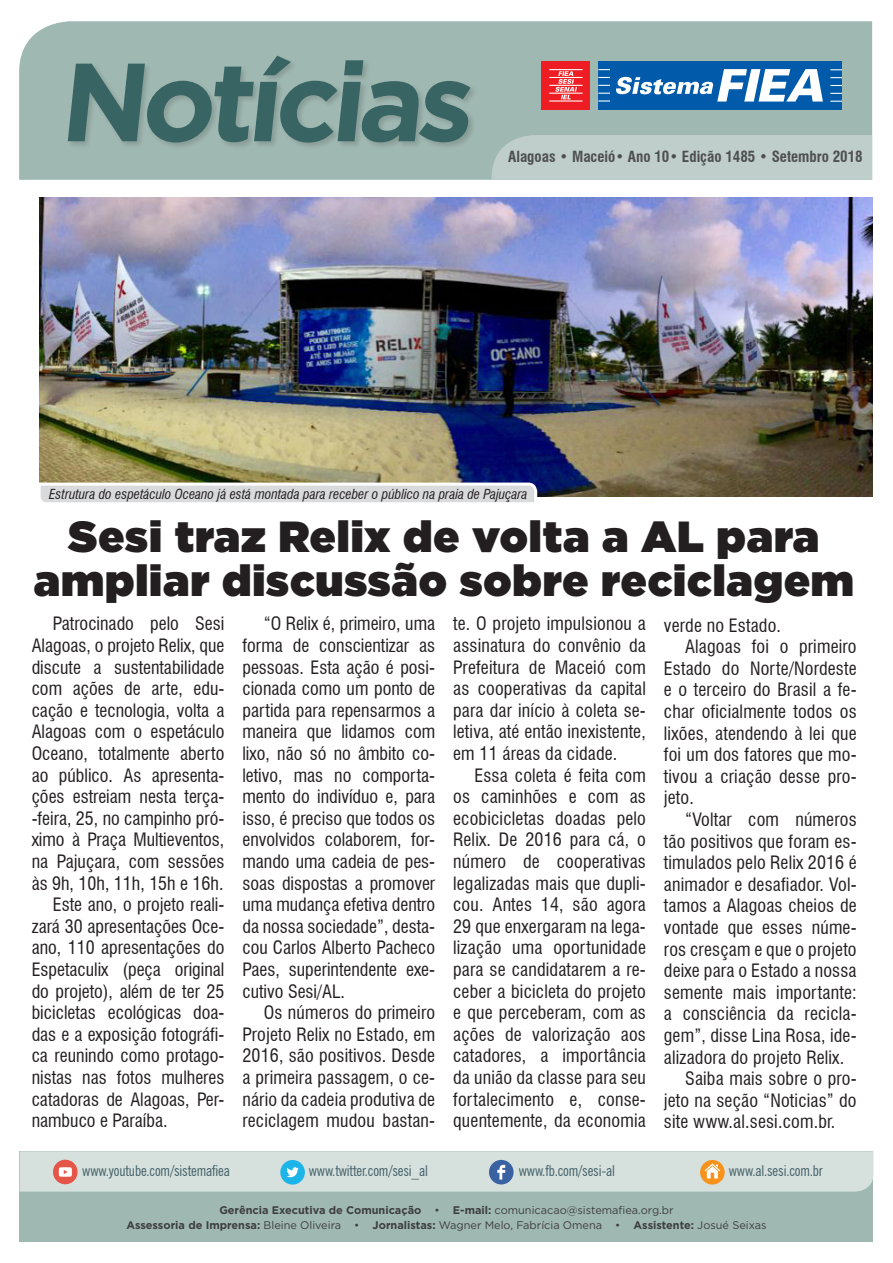
<style>
.page{position:relative;width:893px;height:1263px;background:#fff}
.page>*{position:absolute;margin:0;border:0;box-sizing:border-box;transform-origin:0 0}
.t1{font:700 110.85px "Gotham";color:#386563}
.texto{font:900 43.5px "Gotham";letter-spacing:.02em;color:#231f20}
.texto-2{font:condensed 18px/21.6px "Swiss 721 BT";letter-spacing:.01em;color:#231f20;text-align:justify}
.t2{font:condensed 15px "News Gothic BT";letter-spacing:-.01em;color:#436169}
.t3{font:700 condensed 15px "Swiss 721 BT";color:#4e4f50}
.texto-3{font:italic condensed 13.5px "Swiss 721 BT";color:#231f20}
.t4{font:11.1px/15px "Gotham";color:#3e3e3f;text-align:center}
.s1{font-weight:700}
</style>
<div class="page">
<div style="left:20px;top:1151px;width:853px;height:91px;background:#9fb8b1"></div>
<div style="left:19px;top:21px;width:853px;height:159px;background:#9fb8b1"></div>
<div style="left:492px;top:135px;width:380px;height:45px;background:#bfceca"></div>
<div style="left:66px;top:55px;width:412px;height:95px;background:#231f20;opacity:.18"></div>
<div style="left:598px;top:61px;width:244px;height:48px;background:#015aaa"></div>
<div style="left:541px;top:61px;width:49px;height:48px;background:#ee1d23"></div>
<svg style="left:555px;top:71px;width:22px;height:28px"></svg>
<hr style="left:549px;top:77px;width:34px;height:1px;background:#fff">
<hr style="left:549px;top:100px;width:34px;height:2px;background:#fff">
<hr style="left:549px;top:93px;width:34px;height:1px;background:#fff">
<hr style="left:549px;top:85px;width:34px;height:1px;background:#fff">
<hr style="left:549px;top:69px;width:34px;height:1px;background:#fff">
<svg style="left:598px;top:77px;width:12px;height:1px"></svg>
<svg style="left:598px;top:100px;width:12px;height:2px"></svg>
<svg style="left:598px;top:93px;width:12px;height:1px"></svg>
<svg style="left:598px;top:85px;width:12px;height:1px"></svg>
<svg style="left:598px;top:69px;width:12px;height:1px"></svg>
<svg style="left:830px;top:77px;width:12px;height:1px"></svg>
<svg style="left:830px;top:101px;width:12px;height:1px"></svg>
<svg style="left:830px;top:93px;width:12px;height:1px"></svg>
<svg style="left:830px;top:85px;width:12px;height:1px"></svg>
<svg style="left:830px;top:69px;width:12px;height:1px"></svg>
<svg style="left:616px;top:69px;width:207px;height:33px"></svg>
<svg style="left:20px;top:1151px;width:853px;height:40px;background:#d2dbd7"></svg>
<img style="left:39px;top:198px;width:833px;height:299px">
<svg style="left:39px;top:481px;width:500px;height:21px;background:#d6d7d6"></svg>
<h1 class="t1" style="left:58px;top:29px;width:429px">Notícias</h1>
<p class="t3" style="left:508px;top:148px;width:356px">Alagoas • Maceió• Ano 10• Edição 1485 • Setembro 2018</p>
<p class="texto-3" style="left:49px;top:486px;width:480px">Estrutura do espetáculo Oceano já está montada para receber o público na praia de Pajuçara</p>
<p class="texto" style="left:69px;top:505px;width:752px">Sesi traz Relix de volta a AL para</p>
<p class="texto" style="left:34px;top:549px;width:822px">ampliar discussão sobre reciclagem</p>
<p class="texto-2" style="left:32px;top:613px;width:194px;text-indent:21px">Patrocinado pelo Sesi Alagoas, o projeto Relix, que discute a sustentabilidade com ações de arte, edu&shy;cação e tecnologia, volta a Alagoas com o espetáculo Oceano, totalmente aberto ao público. As apresenta&shy;ções estreiam nesta terça--feira, 25, no campinho pró&shy;ximo à Praça Multieventos, na Pajuçara, com sessões às 9h, 10h, 11h, 15h e 16h.</p>
<p class="texto-2" style="left:32px;top:894px;width:194px;text-indent:21px">Este ano, o projeto reali&shy;zará 30 apresentações Oce&shy;ano, 110 apresentações do Espetaculix (peça original do projeto), além de ter 25 bicicletas ecológicas doa&shy;das e a exposição fotográfi&shy;ca reunindo como protago&shy;nistas nas fotos mulheres catadoras de Alagoas, Per&shy;nambuco e Paraíba.</p>
<p class="texto-2" style="left:242px;top:613px;width:194px;text-indent:21px">“O Relix é, primeiro, uma forma de conscientizar as pessoas. Esta ação é posi&shy;cionada como um ponto de partida para repensarmos a maneira que lidamos com lixo, não só no âmbito co&shy;letivo, mas no comporta&shy;mento do indivíduo e, para isso, é preciso que todos os envolvidos colaborem, for&shy;mando uma cadeia de pes&shy;soas dispostas a promover uma mudança efetiva dentro da nossa sociedade”, desta&shy;cou Carlos Alberto Pacheco Paes, superintendente exe&shy;cutivo Sesi/AL.</p>
<p class="texto-2" style="left:242px;top:1002px;width:194px;text-indent:21px">Os números do primeiro Projeto Relix no Estado, em 2016, são positivos. Desde a primeira passagem, o ce&shy;nário da cadeia produtiva de reciclagem mudou bastan-</p>
<p class="texto-2" style="left:453px;top:613px;width:194px">te. O projeto impulsionou a assinatura do convênio da Prefeitura de Maceió com as cooperativas da capital para dar início à coleta se&shy;letiva, até então inexistente, em 11 áreas da cidade.</p>
<p class="texto-2" style="left:453px;top:764px;width:194px;text-indent:21px">Essa coleta é feita com os caminhões e com as ecobicicletas doadas pelo Relix. De 2016 para cá, o número de cooperativas legalizadas mais que dupli&shy;cou. Antes 14, são agora 29 que enxergaram na lega&shy;lização uma oportunidade para se candidatarem a re&shy;ceber a bicicleta do projeto e que perceberam, com as ações de valorização aos catadores, a importância da união da classe para seu fortalecimento e, conse&shy;quentemente, da economia</p>
<p class="texto-2" style="left:664px;top:614px;width:119px">verde no Estado.</p>
<p class="texto-2" style="left:664px;top:636px;width:194px;text-indent:21px">Alagoas foi o primeiro Estado do Norte/Nordeste e o terceiro do Brasil a fe&shy;char oficialmente todos os lixões, atendendo à lei que foi um dos fatores que mo&shy;tivou a criação desse pro&shy;jeto.</p>
<p class="texto-2" style="left:664px;top:809px;width:194px;text-indent:21px">“Voltar com números tão positivos que foram es&shy;timulados pelo Relix 2016 é animador e desafiador. Vol&shy;tamos a Alagoas cheios de vontade que esses núme&shy;ros cresçam e que o projeto deixe para o Estado a nossa semente mais importante: a consciência da recicla&shy;gem”, disse Lina Rosa, ide&shy;alizadora do projeto Relix.</p>
<p class="texto-2" style="left:664px;top:1068px;width:194px;text-indent:21px">Saiba mais sobre o pro&shy;jeto na seção “Noticias” do site www.al.sesi.com.br.</p>
<p class="t2" style="left:82px;top:1161px;width:149px">www.youtube.com/sistemafiea</p>
<p class="t2" style="left:309px;top:1161px;width:121px">www.twitter.com/sesi_al</p>
<p class="t2" style="left:519px;top:1161px;width:98px">www.fb.com/sesi-al</p>
<p class="t2" style="left:729px;top:1161px;width:96px">www.al.sesi.com.br</p>
<p class="t4" style="left:126px;top:1203px;width:642px"><span class="s1">Gerência Executiva de Comunicação</span> • <span class="s1">E-mail:</span> comunicacao@sistemafiea.org.br<br><span class="s1">Assessoria de Imprensa:</span> Bleine Oliveira • <span class="s1">Jornalistas:</span> Wagner Melo, Fabrícia Omena • <span class="s1">Assistente:</span> Josué Seixas</p>
</div>
